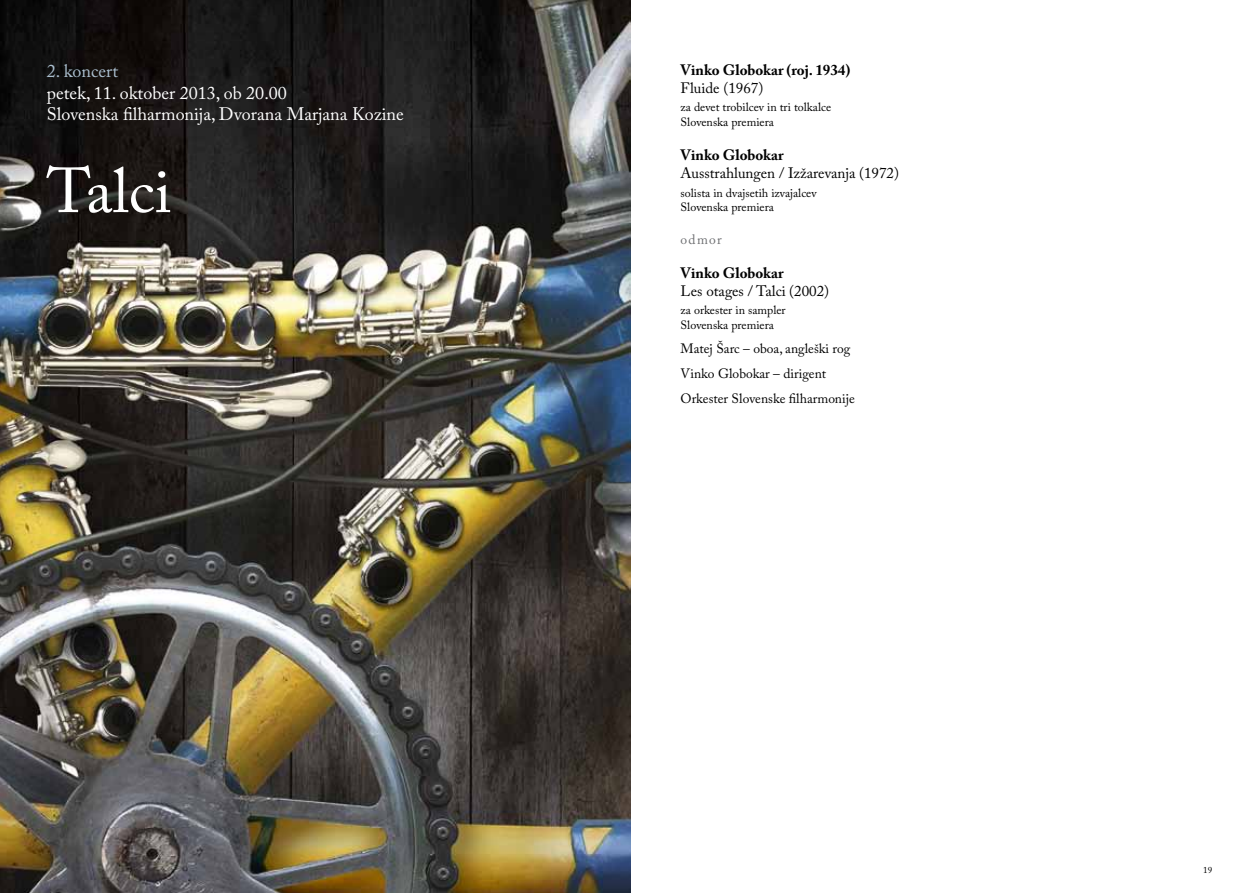
<style>
.page{position:relative;width:1259px;height:893px;background:#fff}
.page>*{position:absolute;margin:0;border:0;box-sizing:border-box;transform-origin:0 0}
.t1{font:63px "Adobe Caslon Pro";color:#fff}
.t2{font:18px/21.6px "Adobe Caslon Pro";color:#fff}
.t3{font:18px "Adobe Caslon Pro";color:#abbfcf}
.t4{font:15px "Adobe Caslon Pro";color:#000}
.t5{font:700 15px "Adobe Caslon Pro";color:#000}
.t6{font:13.5px/24.8px "Adobe Caslon Pro";color:#000}
.t7{font:13.5px "Adobe Caslon Pro";letter-spacing:.1em;color:#6d6e71}
.t8{font:12px/14.4px "Adobe Caslon Pro";color:#000}
.t9{font:9px "Adobe Caslon Pro";color:#000}
</style>
<div class="page">
<img style="left:0;top:0;width:631px;height:893px">
<h2 class="t3" style="left:47px;top:60px;width:73px">2. koncert</h2>
<h2 class="t2" style="left:47px;top:82px;width:358px">petek, 11. oktober 2013, ob 20.00<br>Slovenska filharmonija, Dvorana Marjana Kozine</h2>
<h1 class="t1" style="left:47px;top:153px;width:126px">Talci</h1>
<p class="t5" style="left:680px;top:61px;width:171px">Vinko Globokar (roj. 1934)</p>
<p class="t4" style="left:680px;top:79px;width:84px">Fluide (1967)</p>
<p class="t8" style="left:680px;top:100px;width:152px">za devet trobilcev in tri tolkalce<br>Slovenska premiera</p>
<p class="t5" style="left:680px;top:146px;width:104px">Vinko Globokar</p>
<p class="t4" style="left:680px;top:164px;width:220px">Ausstrahlungen / Izžarevanja (1972)</p>
<p class="t8" style="left:680px;top:185px;width:138px">solista in dvajsetih izvajalcev<br>Slovenska premiera</p>
<p class="t7" style="left:680px;top:231px;width:43px">odmor</p>
<p class="t5" style="left:680px;top:264px;width:104px">Vinko Globokar</p>
<p class="t4" style="left:680px;top:282px;width:150px">Les otages / Talci (2002)</p>
<p class="t8" style="left:680px;top:303px;width:107px">za orkester in sampler<br>Slovenska premiera</p>
<p class="t6" style="left:680px;top:336px;width:176px">Matej Šarc – oboa, angleški rog<br>Vinko Globokar – dirigent<br>Orkester Slovenske filharmonije</p>
<p class="t9" style="left:1203px;top:864px;width:10px">19</p>
</div>
